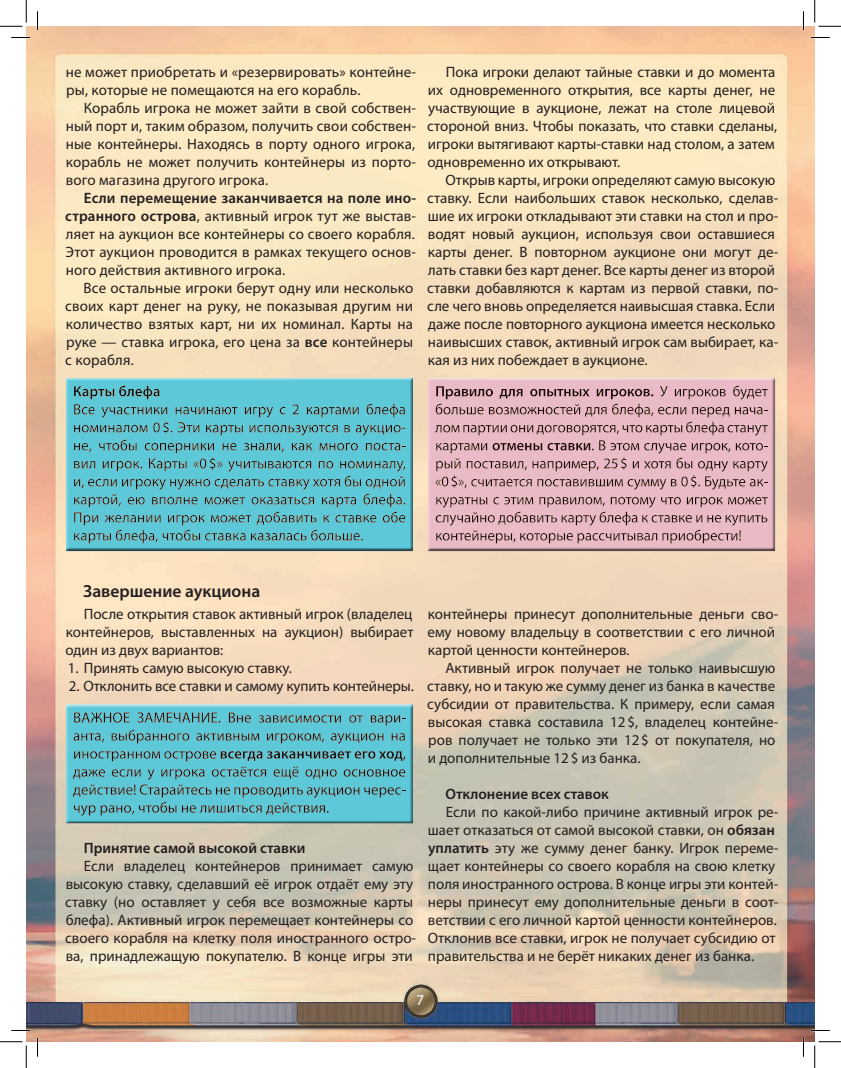
<style>
.page{position:relative;width:841px;height:1068px;background:#fff}
.page>*{position:absolute;margin:0;border:0;box-sizing:border-box;transform-origin:0 0}
.t1{font:600 17.5px "Myriad Pro";color:#231f20}
.t2{font:15px/18px "Myriad Pro";color:#231f20}
.t3{font:600 15px "Myriad Pro";color:#231f20}
.t4{font:15px "Myriad Pro";color:#fff}
.s1{font-weight:600}
</style>
<div class="page">
<img style="left:26px;top:26px;width:788px;height:1015px">
<div style="left:64px;top:376px;width:352px;height:175px;background:#231f20;opacity:.75"></div>
<div style="left:425px;top:376px;width:353px;height:175px;background:#231f20;opacity:.75"></div>
<div style="left:64px;top:702px;width:352px;height:121px;background:#231f20;opacity:.75"></div>
<svg style="left:11px;top:37px;width:19px;height:1px"></svg>
<svg style="left:810px;top:37px;width:19px;height:1px"></svg>
<svg style="left:37px;top:11px;width:1px;height:19px"></svg>
<svg style="left:37px;top:1037px;width:1px;height:19px"></svg>
<svg style="left:802px;top:11px;width:2px;height:19px"></svg>
<svg style="left:802px;top:1037px;width:2px;height:19px"></svg>
<svg style="left:0;top:0;width:27px;height:27px"></svg>
<svg style="left:0;top:1041px;width:27px;height:26px"></svg>
<svg style="left:814px;top:0;width:26px;height:27px"></svg>
<svg style="left:814px;top:1041px;width:26px;height:26px"></svg>
<p class="t2" style="left:66px;top:63px;width:352px">не может приобретать и «резервировать» контейне&shy;ры, которые не помещаются на его корабль.</p>
<p class="t2" style="left:66px;top:99px;width:352px;text-align:justify;text-indent:18px">Корабль игрока не может зайти в свой собствен&shy;ный порт и, таким образом, получить свои собствен&shy;ные контейнеры. Находясь в порту одного игрока, корабль не может получить контейнеры из порто&shy;вого магазина другого игрока.</p>
<p class="t2" style="left:65px;top:189px;width:352px;text-align:justify;text-indent:19px"><span class="s1">Если перемещение заканчивается на поле ино&shy;странного острова</span>, активный игрок тут же выстав&shy;ляет на аукцион все контейнеры со своего корабля.<br>Этот аукцион проводится в рамках текущего основ&shy;ного действия активного игрока.</p>
<p class="t2" style="left:65px;top:279px;width:349px;text-align:justify;text-indent:18px">Все остальные игроки берут одну или несколько своих карт денег на руку, не показывая другим ни количество взятых карт, ни их номинал. Карты на руке — ставка игрока, его цена за <span class="s1">все</span> контейнеры с корабля.</p>
<p class="t2" style="left:427px;top:63px;width:351px;text-indent:19px">Пока игроки делают тайные ставки и до момента их одновременного открытия, все карты денег, не участвующие в аукционе, лежат на столе лицевой стороной вниз. Чтобы показать, что ставки сделаны, игроки вытягивают карты-ставки над столом, а затем одновременно их открывают.</p>
<p class="t2" style="left:427px;top:171px;width:352px;text-indent:18px">Открыв карты, игроки определяют самую высокую ставку. Если наибольших ставок несколько, сделав&shy;шие их игроки откладывают эти ставки на стол и про&shy;водят новый аукцион, используя свои оставшиеся карты денег. В повторном аукционе они могут де&shy;лать ставки без карт денег. Все карты денег из второй ставки добавляются к картам из первой ставки, по&shy;сле чего вновь определяется наивысшая ставка. Если даже после повторного аукциона имеется несколько наивысших ставок, активный игрок сам выбирает, ка&shy;кая из них побеждает в аукционе.</p>
<p class="t1" style="left:83px;top:579px;width:178px">Завершение аукциона</p>
<p class="t2" style="left:65px;top:604px;width:349px;text-align:justify;text-indent:18px">После открытия ставок активный игрок (владелец контейнеров, выставленных на аукцион) выбирает один из двух вариантов:</p>
<p class="t2" style="left:68px;top:658px;width:225px">1. Принять самую высокую ставку.</p>
<p class="t2" style="left:69px;top:676px;width:346px">2. Отклонить все ставки и самому купить контейнеры.</p>
<p class="t3" style="left:84px;top:838px;width:223px">Принятие самой высокой ставки</p>
<p class="t2" style="left:65px;top:856px;width:352px;text-indent:19px">Если владелец контейнеров принимает самую высокую ставку, сделавший её игрок отдаёт ему эту ставку (но оставляет у себя все возможные карты блефа). Активный игрок перемещает контейнеры со своего корабля на клетку поля иностранного остро&shy;ва, принадлежащую покупателю. В конце игры эти</p>
<p class="t2" style="left:427px;top:604px;width:352px">контейнеры принесут дополнительные деньги сво&shy;ему новому владельцу в соответствии с его личной картой ценности контейнеров.</p>
<p class="t2" style="left:427px;top:658px;width:352px;text-indent:18px">Активный игрок получает не только наивысшую ставку, но и такую же сумму денег из банка в качестве субсидии от правительства. К примеру, если самая высокая ставка составила 12$, владелец контейне&shy;ров получает не только эти 12$ от покупателя, но и дополнительные 12$ из банка.</p>
<p class="t3" style="left:445px;top:784px;width:165px">Отклонение всех ставок</p>
<p class="t2" style="left:427px;top:802px;width:352px;text-indent:18px">Если по какой-либо причине активный игрок ре&shy;шает отказаться от самой высокой ставки, он <span class="s1">обязан уплатить</span> эту же сумму денег банку. Игрок переме&shy;щает контейнеры со своего корабля на свою клетку поля иностранного острова. В конце игры эти контей&shy;неры принесут ему дополнительные деньги в соот&shy;ветствии с его личной картой ценности контейнеров.<br>Отклонив все ставки, игрок не получает субсидию от правительства и не берёт никаких денег из банка.</p>
<p class="t4" style="left:416px;top:990px;width:9px">7</p>
</div>
